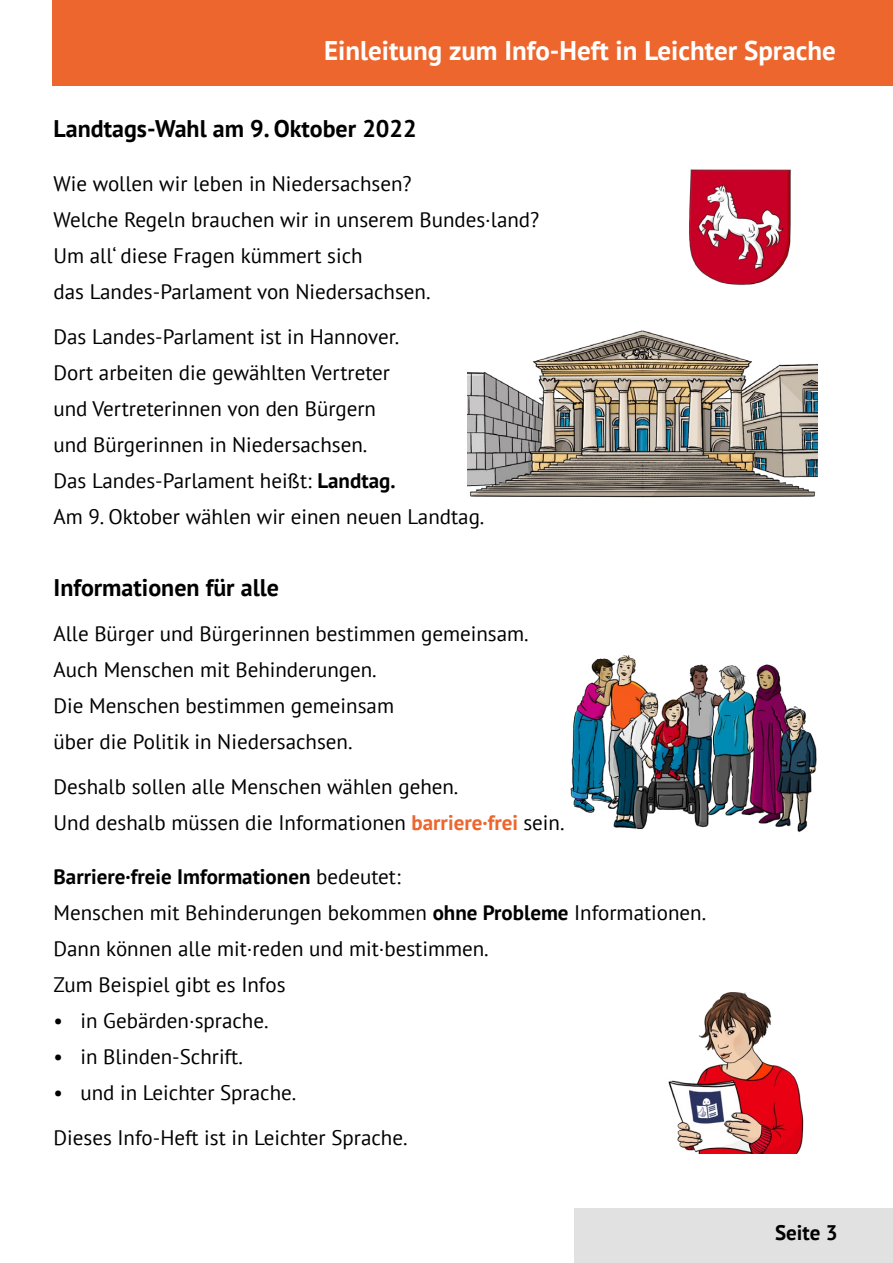
<style>
.page{position:relative;width:893px;height:1263px;background:#fff}
.page>*{position:absolute;margin:0;border:0;box-sizing:border-box;transform-origin:0 0}
.t1{font:700 27px "PT Sans";color:#fff}
.t2{font:700 24px "PT Sans";color:#000}
.t3{font:21px/36px "PT Sans";color:#000}
.t4{font:700 21px "PT Sans";color:#000}
.s1{font-weight:700}
.s2{font-weight:700;color:#ec662d}
</style>
<div class="page">
<div style="left:574px;top:1209px;width:319px;height:54px;background:#e1e1e1"></div>
<div style="left:52px;top:0;width:841px;height:86px;background:#ec662d"></div>
<img style="left:570px;top:655px;width:247px;height:177px">
<img style="left:689px;top:169px;width:102px;height:116px">
<img style="left:468px;top:330px;width:349px;height:168px">
<img style="left:668px;top:992px;width:136px;height:161px">
<p class="t1" style="left:324px;top:33px;width:513px">Einleitung zum Info-Heft in Leichter Sprache</p>
<p class="t2" style="left:54px;top:113px;width:365px">Landtags-Wahl am 9. Oktober 2022</p>
<p class="t3" style="left:54px;top:165px;width:487px">Wie wollen wir leben in Niedersachsen?<br>Welche Regeln brauchen wir in unserem Bundes·land?<br>Um all‘ diese Fragen kümmert sich<br>das Landes-Parlament von Niedersachsen.</p>
<p class="t3" style="left:54px;top:318px;width:432px">Das Landes-Parlament ist in Hannover.<br>Dort arbeiten die gewählten Vertreter<br>und Vertreterinnen von den Bürgern<br>und Bürgerinnen in Niedersachsen.<br>Das Landes-Parlament heißt: <span class="s1">Landtag.<br></span>Am 9. Oktober wählen wir einen neuen Landtag.</p>
<p class="t2" style="left:54px;top:572px;width:227px">Informationen für alle</p>
<p class="t3" style="left:54px;top:615px;width:477px">Alle Bürger und Bürgerinnen bestimmen gemeinsam.<br>Auch Menschen mit Behinderungen.<br>Die Menschen bestimmen gemeinsam<br>über die Politik in Niedersachsen.</p>
<p class="t3" style="left:54px;top:768px;width:513px">Deshalb sollen alle Menschen wählen gehen.<br>Und deshalb müssen die Informationen <span class="s2">barriere·frei</span> sein.</p>
<p class="t3" style="left:54px;top:858px;width:654px"><span class="s1">Barriere·freie Imformationen</span> bedeutet:<br>Menschen mit Behinderungen bekommen <span class="s1">ohne Probleme</span> Informationen.<br>Dann können alle mit·reden und mit·bestimmen.</p>
<p class="t3" style="left:54px;top:966px;width:234px">Zum Beispiel gibt es Infos</p>
<p class="t3" style="left:54px;top:1002px;width:217px">• in Gebärden·sprache.</p>
<p class="t3" style="left:54px;top:1038px;width:191px">• in Blinden-Schrift.</p>
<p class="t3" style="left:54px;top:1074px;width:244px">• und in Leichter Sprache.</p>
<p class="t3" style="left:54px;top:1119px;width:356px">Dieses Info-Heft ist in Leichter Sprache.</p>
<p class="t4" style="left:775px;top:1218px;width:64px">Seite 3</p>
</div>
